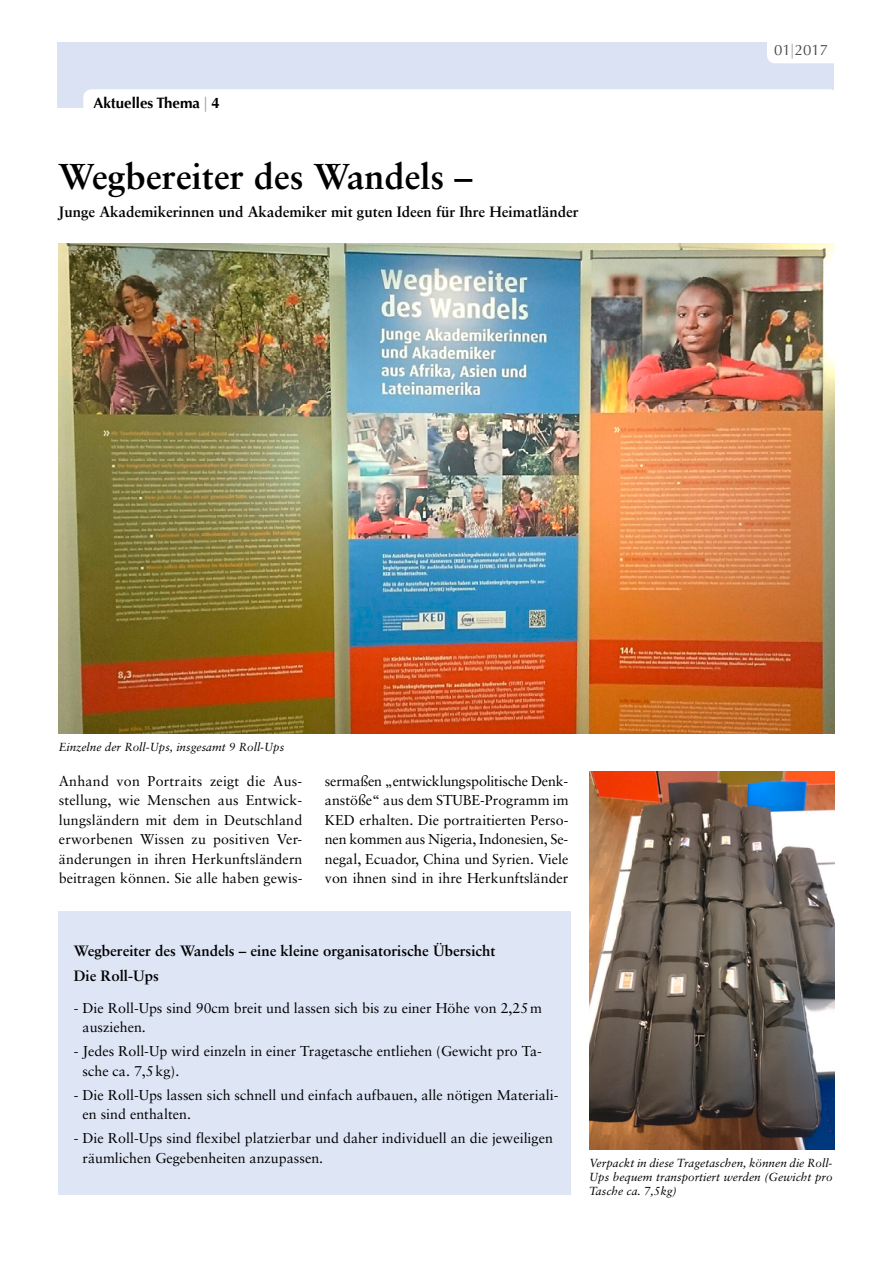
<style>
.page{position:relative;width:893px;height:1263px;background:#fff}
.page>*{position:absolute;margin:0;border:0;box-sizing:border-box;transform-origin:0 0}
.t1{font:700 36px "Sabon LT";color:#000}
.t2{font:700 15px/25.5px "Sabon LT";color:#000}
.t3{font:700 15px "Optima";color:#000}
.t4{font:15px "Optima";color:#474747}
.t5{font:14.25px/19.5px "Sabon LT";color:#000}
.t6{font:italic 11.7px/14.1px "Sabon LT";color:#000;text-align:justify}
.s1{font-family:"Myriad Pro";font-weight:400;font-stretch:condensed;color:#9c9d9d}
.s2{font-family:"Myriad Pro";font-stretch:condensed;color:#ababab}
</style>
<div class="page">
<div style="left:58px;top:42px;width:776px;height:66px;background:#dbe2f4"></div>
<div style="left:767px;top:26px;width:75px;height:37px;background:#fff;border-radius:9px"></div>
<div style="left:83px;top:89px;width:755px;height:38px;background:#fff;border-radius:9px"></div>
<img style="left:590px;top:771px;width:244px;height:378px">
<img style="left:59px;top:243px;width:775px;height:490px">
<div style="left:59px;top:911px;width:512px;height:284px;background:#dee5f5"></div>
<p class="t3" style="left:93px;top:94px;width:128px">Aktuelles Thema <span class="s1">|</span> 4</p>
<h1 class="t1" style="left:58px;top:154px;width:416px">Wegbereiter des Wandels –</h1>
<p class="t2" style="left:58px;top:199px;width:522px">Junge Akademikerinnen und Akademiker mit guten Ideen für Ihre Heimatländer</p>
<p class="t4" style="left:774px;top:41px;width:56px">01<span class="s2">|</span>2017</p>
<p class="t6" style="left:59px;top:740px;width:227px">Einzelne der Roll-Ups, insgesamt 9 Roll-Ups</p>
<p class="t5" style="left:59px;top:771px;width:245px;text-align:justify">Anhand von Portraits zeigt die Aus&shy;stellung, wie Menschen aus Entwick&shy;lungsländern mit dem in Deutschland erworbenen Wissen zu positiven Ver&shy;änderungen in ihren Herkunftsländern beitragen können. Sie alle haben gewis-</p>
<p class="t5" style="left:325px;top:771px;width:245px;text-align:justify">sermaßen „entwicklungspolitische Denk&shy;anstöße“ aus dem STUBE-Programm im KED erhalten. Die portraitierten Perso&shy;nen kommen aus Nigeria, Indonesien, Se&shy;negal, Ecuador, China und Syrien. Viele von ihnen sind in ihre Herkunftsländer</p>
<p class="t2" style="left:74px;top:937px;width:423px">Wegbereiter des Wandels – eine kleine organisatorische Übersicht<br>Die Roll-Ups</p>
<p class="t5" style="left:83px;top:998px;width:461px;text-indent:-9px">- Die Roll-Ups sind 90cm breit und lassen sich bis zu einer Höhe von 2,25m ausziehen.</p>
<p class="t5" style="left:83px;top:1041px;width:461px;text-indent:-9px">- Jedes Roll-Up wird einzeln in einer Tragetasche entliehen (Gewicht pro Ta&shy;sche ca. 7,5kg).</p>
<p class="t5" style="left:83px;top:1085px;width:477px;text-indent:-9px">- Die Roll-Ups lassen sich schnell und einfach aufbauen, alle nötigen Materiali&shy;en sind enthalten.</p>
<p class="t5" style="left:83px;top:1128px;width:472px;text-indent:-9px">- Die Roll-Ups sind flexibel platzierbar und daher individuell an die jeweiligen räumlichen Gegebenheiten anzupassen.</p>
<p class="t6" style="left:589px;top:1156px;width:245px">Verpackt in diese Tragetaschen, können die Roll-Ups bequem transportiert werden (Gewicht pro Tasche ca. 7,5kg)</p>
</div>
